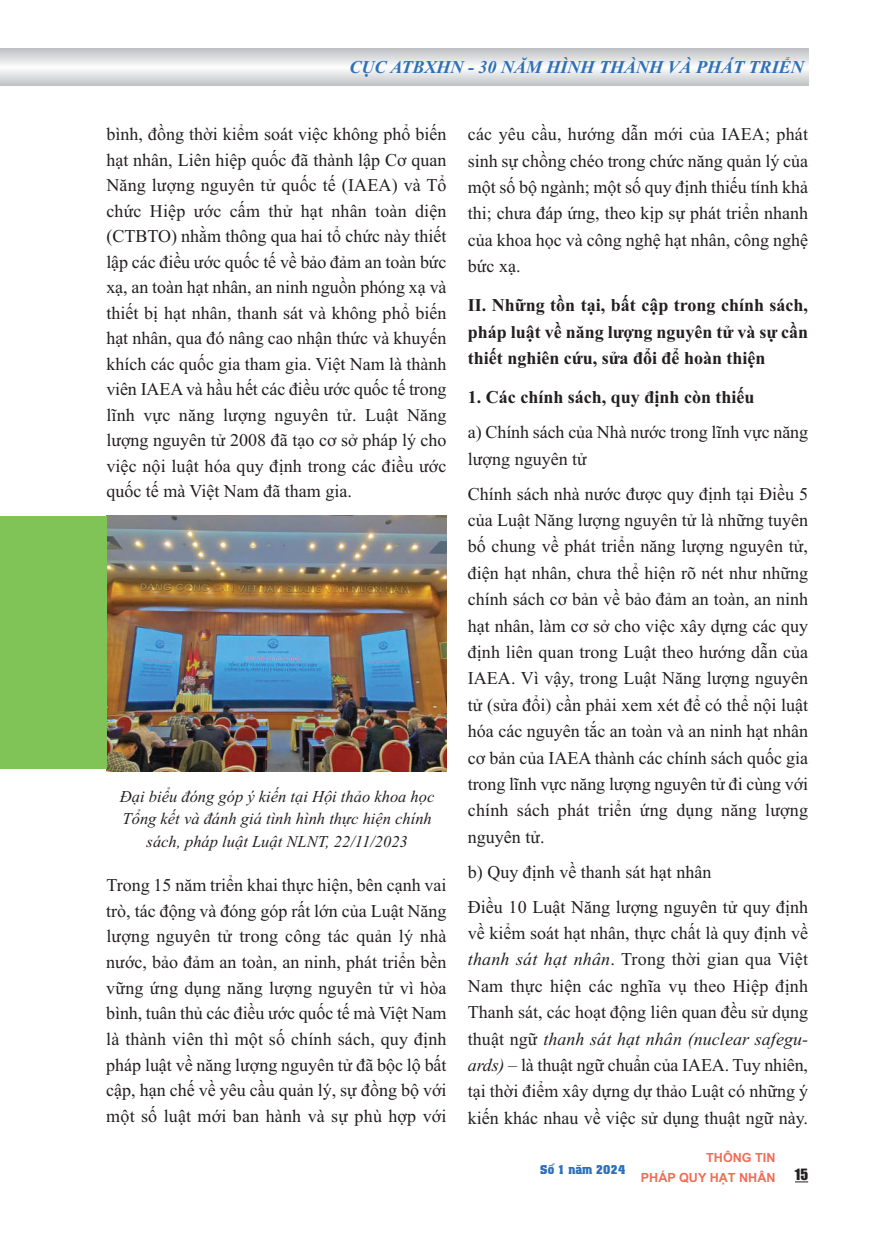
<style>
.page{position:relative;width:872px;height:1234px;background:#fff}
.page>*{position:absolute;margin:0;border:0;box-sizing:border-box;transform-origin:0 0}
.t1{font:18px/26.4px "Times New Roman";color:#231f20;text-align:justify}
.t2{font:700 18px/26.4px "Times New Roman";color:#231f20;text-align:justify}
.t3{font:italic 700 18px "Times New Roman";color:#2e70b8}
.t4{font:italic 16.5px/22.5px "Times New Roman";color:#231f20;text-align:center}
.t5{font:14.4px "UTM Impact";color:#231f20}
.t6{font:700 12.6px/19.5px "Arial";color:#f06d58;text-align:right}
.t7{font:12.6px "UTM Colossalis";color:#2e70b8}
.s1{font-style:italic}
</style>
<div class="page">
<svg style="left:795px;top:1181px;width:13px;height:1px"></svg>
<svg style="left:0;top:49px;width:808px;height:36px"></svg>
<img style="left:107px;top:515px;width:339px;height:256px">
<div style="left:0;top:516px;width:106px;height:252px;background:#80c457"></div>
<p class="t3" style="left:349px;top:56px;width:455px">CỤC ATBXHN - 30 NĂM HÌNH THÀNH VÀ PHÁT TRIỂN</p>
<p class="t1" style="left:106px;top:121px;width:342px;line-height:25.5px">bình, đồng thời kiểm soát việc không phổ biến hạt nhân, Liên hiệp quốc đã thành lập Cơ quan Năng lượng nguyên tử quốc tế (IAEA) và Tổ chức Hiệp ước cấm thử hạt nhân toàn diện (CTBTO) nhằm thông qua hai tổ chức này thiết lập các điều ước quốc tế về bảo đảm an toàn bức xạ, an toàn hạt nhân, an ninh nguồn phóng xạ và thiết bị hạt nhân, thanh sát và không phổ biến hạt nhân, qua đó nâng cao nhận thức và khuyến khích các quốc gia tham gia. Việt Nam là thành viên IAEA và hầu hết các điều ước quốc tế trong lĩnh vực năng lượng nguyên tử. Luật Năng lượng nguyên tử 2008 đã tạo cơ sở pháp lý cho việc nội luật hóa quy định trong các điều ước quốc tế mà Việt Nam đã tham gia.</p>
<p class="t4" style="left:120px;top:784px;width:316px">Đại biểu đóng góp ý kiến tại Hội thảo khoa học<br>Tổng kết và đánh giá tình hình thực hiện chính sách, pháp luật Luật NLNT, 22/11/2023</p>
<p class="t1" style="left:106px;top:871px;width:342px;line-height:25.7px">Trong 15 năm triển khai thực hiện, bên cạnh vai trò, tác động và đóng góp rất lớn của Luật Năng lượng nguyên tử trong công tác quản lý nhà nước, bảo đảm an toàn, an ninh, phát triển bền vững ứng dụng năng lượng nguyên tử vì hòa bình, tuân thủ các điều ước quốc tế mà Việt Nam là thành viên thì một số chính sách, quy định pháp luật về năng lượng nguyên tử đã bộc lộ bất cập, hạn chế về yêu cầu quản lý, sự đồng bộ với một số luật mới ban hành và sự phù hợp với</p>
<p class="t1" style="left:468px;top:121px;width:342px">các yêu cầu, hướng dẫn mới của IAEA; phát sinh sự chồng chéo trong chức năng quản lý của một số bộ ngành; một số quy định thiếu tính khả thi; chưa đáp ứng, theo kịp sự phát triển nhanh của khoa học và công nghệ hạt nhân, công nghệ bức xạ.</p>
<p class="t2" style="left:468px;top:292px;width:342px">II. Những tồn tại, bất cập trong chính sách, pháp luật về năng lượng nguyên tử và sự cần thiết nghiên cứu, sửa đổi để hoàn thiện</p>
<p class="t2" style="left:468px;top:384px;width:288px">1. Các chính sách, quy định còn thiếu</p>
<p class="t1" style="left:468px;top:418px;width:342px">a) Chính sách của Nhà nước trong lĩnh vực năng lượng nguyên tử</p>
<p class="t1" style="left:468px;top:480px;width:342px">Chính sách nhà nước được quy định tại Điều 5 của Luật Năng lượng nguyên tử là những tuyên bố chung về phát triển năng lượng nguyên tử, điện hạt nhân, chưa thể hiện rõ nét như những chính sách cơ bản về bảo đảm an toàn, an ninh hạt nhân, làm cơ sở cho việc xây dựng các quy định liên quan trong Luật theo hướng dẫn của IAEA. Vì vậy, trong Luật Năng lượng nguyên tử (sửa đổi) cần phải xem xét để có thể nội luật hóa các nguyên tắc an toàn và an ninh hạt nhân cơ bản của IAEA thành các chính sách quốc gia trong lĩnh vực năng lượng nguyên tử đi cùng với chính sách phát triển ứng dụng năng lượng nguyên tử.</p>
<p class="t1" style="left:468px;top:853px;width:342px;line-height:35px">b) Quy định về thanh sát hạt nhân<br>Điều 10 Luật Năng lượng nguyên tử quy định</p>
<p class="t1" style="left:468px;top:919px;width:342px">về kiểm soát hạt nhân, thực chất là quy định về <span class="s1">thanh sát hạt nhân</span>. Trong thời gian qua Việt Nam thực hiện các nghĩa vụ theo Hiệp định Thanh sát, các hoạt động liên quan đều sử dụng thuật ngữ <span class="s1">thanh sát hạt nhân (nuclear safegu&shy;ards)</span> – là thuật ngữ chuẩn của IAEA. Tuy nhiên, tại thời điểm xây dựng dự thảo Luật có những ý kiến khác nhau về việc sử dụng thuật ngữ này.</p>
<p class="t7" style="left:540px;top:1161px;width:86px">Số 1 năm 2024</p>
<p class="t6" style="left:641px;top:1147px;width:136px">THÔNG TIN<br>PHÁP QUY HẠT NHÂN</p>
<p class="t5" style="left:795px;top:1166px;width:15px">15</p>
</div>
